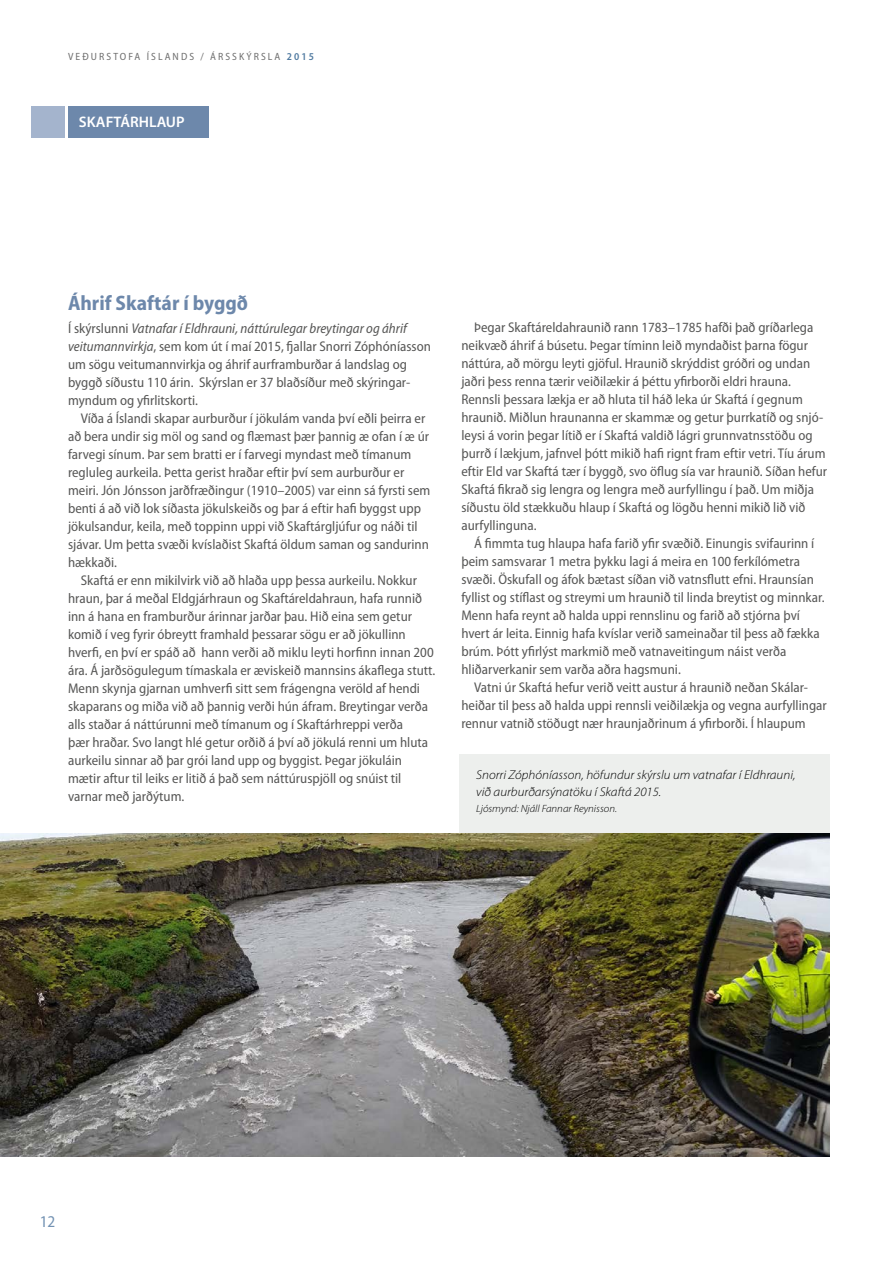
<style>
.page{position:relative;width:893px;height:1263px;background:#fff}
.page>*{position:absolute;margin:0;border:0;box-sizing:border-box;transform-origin:0 0}
.t1{font:700 semi-condensed 21px "Myriad Pro";color:#6d88ab}
.t2{font:semi-condensed 16.5px "Myriad Pro";color:#7392b3}
.t3{font:600 15.3px "Myriad Pro";color:#fff}
.t4{font:semi-condensed 14.1px/18px "Myriad Pro";color:#575756}
.t5{font:italic 300 12.75px/16.5px "Myriad Pro";color:#000;scale:1.05 1}
.t6{font:semi-condensed 10.5px "Myriad Pro";letter-spacing:.2em;color:#6f6f6f}
.t7{font:italic 300 10.5px "Myriad Pro";color:#000;scale:1.05 1}
.s1{font-weight:600;color:#517ba1}
.s2{font-style:italic}
</style>
<div class="page">
<div style="left:459px;top:754px;width:371px;height:118px;background:#edefed"></div>
<div style="left:68px;top:106px;width:140px;height:32px;background:#6d88ab"></div>
<div style="left:31px;top:106px;width:34px;height:32px;background:#a4b4cd"></div>
<img style="left:0;top:833px;width:829px;height:324px">
<p class="t6" style="left:68px;top:50px;width:247px">VEÐURSTOFA ÍSLANDS / ÁRSSKÝRSLA <span class="s1">2015</span></p>
<p class="t3" style="left:79px;top:113px;width:107px">SKAFTÁRHLAUP</p>
<h1 class="t1" style="left:68px;top:292px;width:182px">Áhrif Skaftár í byggð</h1>
<p class="t4" style="left:68px;top:319px;width:364px">Í skýrslunni <span class="s2">Vatnafar í Eldhrauni, náttúrulegar breytingar og áhrif veitumannvirkja</span>, sem kom út í maí 2015, fjallar Snorri Zóphóníasson um sögu veitumannvirkja og áhrif aurframburðar á landslag og byggð síðustu 110 árin. Skýrslan er 37 blaðsíður með skýringar&shy;myndum og yfirlitskorti.</p>
<p class="t4" style="left:68px;top:409px;width:364px;text-indent:13px">Víða á Íslandi skapar aurburður í jökulám vanda því eðli þeirra er að bera undir sig möl og sand og flæmast þær þannig æ ofan í æ úr farvegi sínum. Þar sem bratti er í farvegi myndast með tímanum regluleg aurkeila. Þetta gerist hraðar eftir því sem aurburður er meiri. Jón Jónsson jarðfræðingur (1910–2005) var einn sá fyrsti sem benti á að við lok síðasta jökulskeiðs og þar á eftir hafi byggst upp jökulsandur, keila, með toppinn uppi við Skaftárgljúfur og náði til sjávar. Um þetta svæði kvíslaðist Skaftá öldum saman og sandurinn hækkaði.</p>
<p class="t4" style="left:68px;top:571px;width:369px;text-indent:13px">Skaftá er enn mikilvirk við að hlaða upp þessa aurkeilu. Nokkur hraun, þar á meðal Eldgjárhraun og Skaftáreldahraun, hafa runnið inn á hana en framburður árinnar jarðar þau. Hið eina sem getur komið í veg fyrir óbreytt framhald þessarar sögu er að jökullinn hverfi, en því er spáð að hann verði að miklu leyti horfinn innan 200 ára. Á jarðsögulegum tímaskala er æviskeið mannsins ákaflega stutt.<br>Menn skynja gjarnan umhverfi sitt sem frágengna veröld af hendi skaparans og miða við að þannig verði hún áfram. Breytingar verða alls staðar á náttúrunni með tímanum og í Skaftárhreppi verða<br>þær hraðar. Svo langt hlé getur orðið á því að jökulá renni um hluta aurkeilu sinnar að þar grói land upp og byggist. Þegar jökuláin mætir aftur til leiks er litið á það sem náttúruspjöll og snúist til varnar með jarðýtum.</p>
<p class="t4" style="left:461px;top:318px;width:367px;text-indent:13px">Þegar Skaftáreldahraunið rann 1783–1785 hafði það gríðarlega neikvæð áhrif á búsetu. Þegar tíminn leið myndaðist þarna fögur náttúra, að mörgu leyti gjöful. Hraunið skrýddist gróðri og undan jaðri þess renna tærir veiðilækir á þéttu yfirborði eldri hrauna.<br>Rennsli þessara lækja er að hluta til háð leka úr Skaftá í gegnum hraunið. Miðlun hraunanna er skammæ og getur þurrkatíð og snjó&shy;leysi á vorin þegar lítið er í Skaftá valdið lágri grunnvatnsstöðu og þurrð í lækjum, jafnvel þótt mikið hafi rignt fram eftir vetri. Tíu árum eftir Eld var Skaftá tær í byggð, svo öflug sía var hraunið. Síðan hefur Skaftá fikrað sig lengra og lengra með aurfyllingu í það. Um miðja síðustu öld stækkuðu hlaup í Skaftá og lögðu henni mikið lið við aurfyllinguna.</p>
<p class="t4" style="left:461px;top:534px;width:365px;text-indent:13px">Á fimmta tug hlaupa hafa farið yfir svæðið. Einungis svifaurinn í þeim samsvarar 1 metra þykku lagi á meira en 100 ferkílómetra svæði. Öskufall og áfok bætast síðan við vatnsflutt efni. Hraunsían fyllist og stíflast og streymi um hraunið til linda breytist og minnkar.<br>Menn hafa reynt að halda uppi rennslinu og farið að stjórna því hvert ár leita. Einnig hafa kvíslar verið sameinaðar til þess að fækka brúm. Þótt yfirlýst markmið með vatnaveitingum náist verða hliðarverkanir sem varða aðra hagsmuni.</p>
<p class="t4" style="left:461px;top:678px;width:367px;text-indent:13px">Vatni úr Skaftá hefur verið veitt austur á hraunið neðan Skálar&shy;heiðar til þess að halda uppi rennsli veiðilækja og vegna aurfyllingar rennur vatnið stöðugt nær hraunjaðrinum á yfirborði. Í hlaupum</p>
<p class="t5" style="left:476px;top:767px;width:306px">Snorri Zóphóníasson, höfundur skýrslu um vatnafar í Eldhrauni, við aurburðarsýnatöku í Skaftá 2015.</p>
<p class="t7" style="left:476px;top:803px;width:136px">Ljósmynd: Njáll Fannar Reynisson.</p>
<p class="t2" style="left:40px;top:1213px;width:17px">12</p>
</div>
